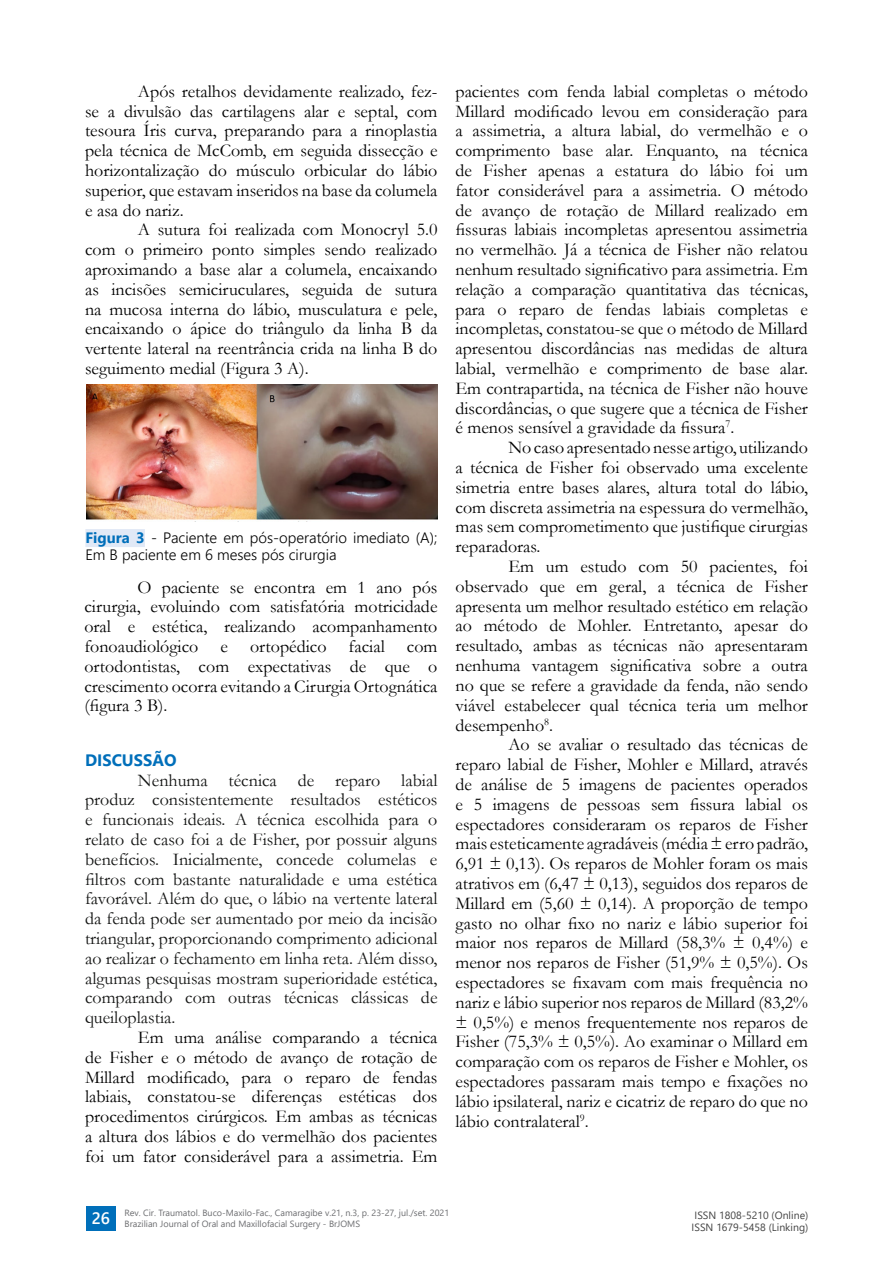
<style>
.page{position:relative;width:893px;height:1263px;background:#fff}
.page>*{position:absolute;margin:0;border:0;box-sizing:border-box;transform-origin:0 0}
.t1{font:18px/19.8px "Garamond";color:#000;text-align:justify}
.t2{font:18px/19.8px "Garamond";color:#131413;text-align:justify}
.t3{font:700 16.5px "Segoe UI";color:#006fba}
.t4{font:600 16.5px "Segoe UI";color:#fff}
.t5{font:300 15px/16.5px "Segoe UI";color:#000}
.t6{font:10.5px/12px "Segoe UI";color:#434343}
.t7{font:9px/10.8px "Segoe UI";color:#6c6d70}
.s1{font-weight:700;color:#006fba}
</style>
<div class="page">
<div style="left:86px;top:1206px;width:29px;height:25px;background:#006fba"></div>
<img style="left:87px;top:385px;width:350px;height:135px">
<div style="left:85px;top:529px;width:60px;height:18px;background:#e1e9f6"></div>
<p class="t1" style="left:85px;top:81px;width:354px;text-indent:53px">Após retalhos devidamente realizado, fez&shy;se a divulsão das cartilagens alar e septal, com tesoura Íris curva, preparando para a rinoplastia pela técnica de McComb, em seguida dissecção e horizontalização do músculo orbicular do lábio superior, que estavam inseridos na base da columela e asa do nariz.</p>
<p class="t1" style="left:85px;top:219px;width:354px;text-indent:53px">A sutura foi realizada com Monocryl 5.0 com o primeiro ponto simples sendo realizado aproximando a base alar a columela, encaixando as incisões semiciruculares, seguida de sutura na mucosa interna do lábio, musculatura e pele, encaixando o ápice do triângulo da linha B da vertente lateral na reentrância crida na linha B do seguimento medial (Figura 3 A).</p>
<p class="t5" style="left:85px;top:528px;width:354px"><span class="s1">Figura 3</span> - Paciente em pós-operatório imediato (A);<br>Em B paciente em 6 meses pós cirurgia</p>
<p class="t1" style="left:84px;top:577px;width:355px;text-indent:53px">O paciente se encontra em 1 ano pós cirurgia, evoluindo com satisfatória motricidade oral e estética, realizando acompanhamento fonoaudiológico e ortopédico facial com ortodontistas, com expectativas de que o crescimento ocorra evitando a Cirurgia Ortognática (figura 3 B).</p>
<p class="t3" style="left:85px;top:744px;width:93px">DISCUSSÃO</p>
<p class="t2" style="left:85px;top:769px;width:354px;text-indent:53px">Nenhuma técnica de reparo labial produz consistentemente resultados estéticos e funcionais ideais. A técnica escolhida para o relato de caso foi a de Fisher, por possuir alguns benefícios. Inicialmente, concede columelas e filtros com bastante naturalidade e uma estética favorável. Além do que, o lábio na vertente lateral da fenda pode ser aumentado por meio da incisão triangular, proporcionando comprimento adicional ao realizar o fechamento em linha reta. Além disso, algumas pesquisas mostram superioridade estética, comparando com outras técnicas clássicas de queiloplastia.</p>
<p class="t1" style="left:85px;top:1027px;width:354px;text-indent:53px">Em uma análise comparando a técnica de Fisher e o método de avanço de rotação de Millard modificado, para o reparo de fendas labiais, constatou-se diferenças estéticas dos procedimentos cirúrgicos. Em ambas as técnicas a altura dos lábios e do vermelhão dos pacientes foi um fator considerável para a assimetria. Em</p>
<p class="t1" style="left:455px;top:81px;width:354px">pacientes com fenda labial completas o método Millard modificado levou em consideração para a assimetria, a altura labial, do vermelhão e o comprimento base alar. Enquanto, na técnica de Fisher apenas a estatura do lábio foi um fator considerável para a assimetria. O método de avanço de rotação de Millard realizado em fissuras labiais incompletas apresentou assimetria no vermelhão. Já a técnica de Fisher não relatou nenhum resultado significativo para assimetria. Em relação a comparação quantitativa das técnicas, para o reparo de fendas labiais completas e incompletas, constatou-se que o método de Millard apresentou discordâncias nas medidas de altura labial, vermelhão e comprimento de base alar.<br>Em contrapartida, na técnica de Fisher não houve discordâncias, o que sugere que a técnica de Fisher é menos sensível a gravidade da fissura<sup>7</sup>.</p>
<p class="t1" style="left:455px;top:437px;width:354px;text-indent:53px">No caso apresentado nesse artigo, utilizando a técnica de Fisher foi observado uma excelente simetria entre bases alares, altura total do lábio, com discreta assimetria na espessura do vermelhão, mas sem comprometimento que justifique cirurgias reparadoras.</p>
<p class="t1" style="left:455px;top:556px;width:354px;text-indent:53px">Em um estudo com 50 pacientes, foi observado que em geral, a técnica de Fisher apresenta um melhor resultado estético em relação ao método de Mohler. Entretanto, apesar do resultado, ambas as técnicas não apresentaram nenhuma vantagem significativa sobre a outra no que se refere a gravidade da fenda, não sendo viável estabelecer qual técnica teria um melhor desempenho<sup>8</sup>.</p>
<p class="t1" style="left:455px;top:734px;width:354px;text-indent:53px">Ao se avaliar o resultado das técnicas de reparo labial de Fisher, Mohler e Millard, através de análise de 5 imagens de pacientes operados e 5 imagens de pessoas sem fissura labial os espectadores consideraram os reparos de Fisher mais esteticamente agradáveis (média ± erro padrão, 6,91 ± 0,13). Os reparos de Mohler foram os mais atrativos em (6,47 ± 0,13), seguidos dos reparos de Millard em (5,60 ± 0,14). A proporção de tempo gasto no olhar fixo no nariz e lábio superior foi maior nos reparos de Millard (58,3% ± 0,4%) e menor nos reparos de Fisher (51,9% ± 0,5%). Os espectadores se fixavam com mais frequência no nariz e lábio superior nos reparos de Millard (83,2% ± 0,5%) e menos frequentemente nos reparos de Fisher (75,3% ± 0,5%). Ao examinar o Millard em comparação com os reparos de Fisher e Mohler, os espectadores passaram mais tempo e fixações no lábio ipsilateral, nariz e cicatriz de reparo do que no lábio contralateral<sup>9</sup>.</p>
<p class="t7" style="left:125px;top:1207px;width:326px">Rev. Cir. Traumatol. Buco-Maxilo-Fac., Camaragibe v.21, n.3, p. 23-27, jul./set. 2021<br>Brazilian Journal of Oral and Maxillofacial Surgery - BrJOMS</p>
<p class="t4" style="left:92px;top:1202px;width:20px">26</p>
<p class="t6" style="left:692px;top:1208px;width:118px">ISSN 1808-5210 (Online)<br>ISSN 1679-5458 (Linking)</p>
</div>
